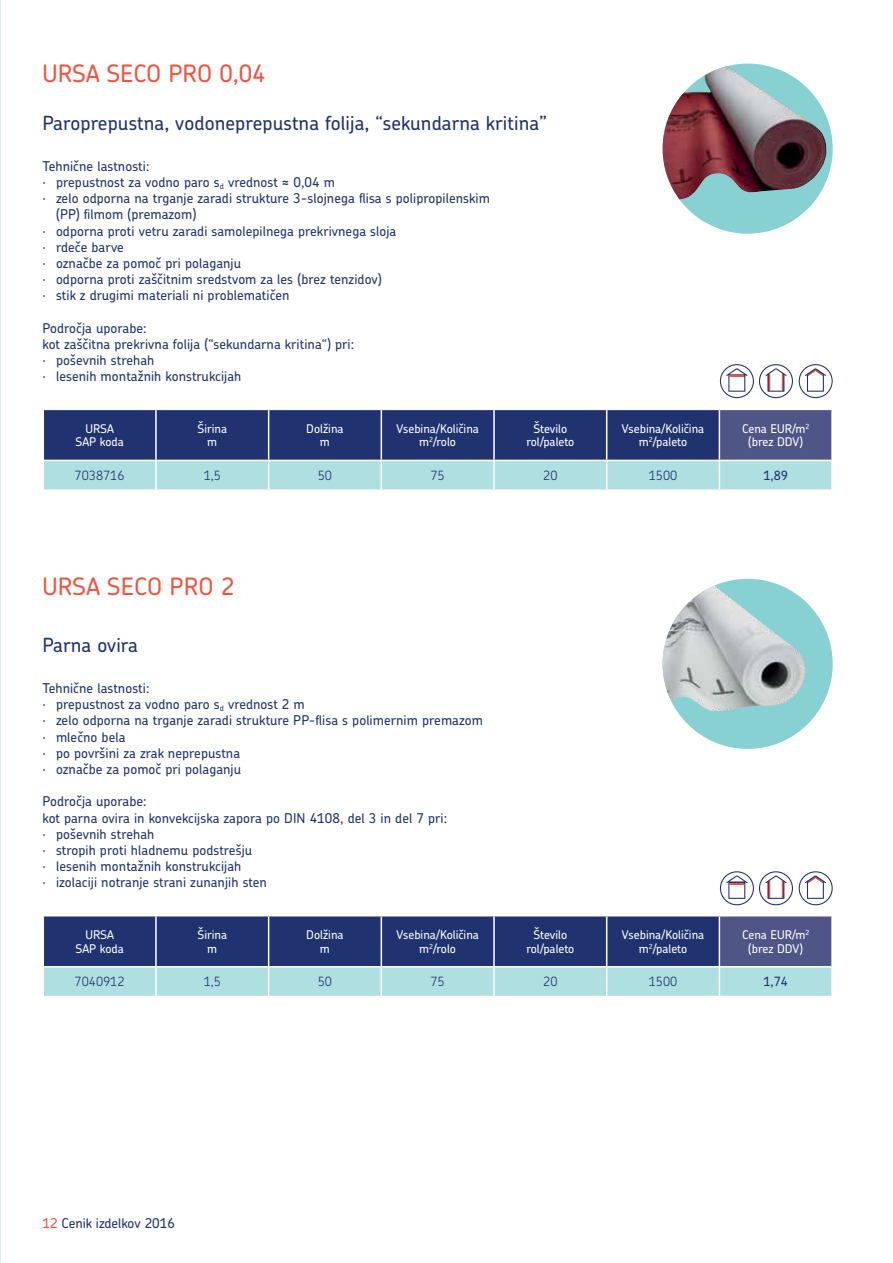
<style>
.page{position:relative;width:893px;height:1263px;background:#fff}
.page>*{position:absolute;margin:0;border:0;box-sizing:border-box;transform-origin:0 0}
.t1{font:500 24px "Chevin Pro";color:#f0533f}
.t2{font:500 19.5px "Chevin Pro";letter-spacing:.005em;color:#203370}
.t3{font:500 13.5px/16.2px "Chevin Pro";letter-spacing:.005em;color:#203370}
.t4{font:300 12.75px "Chevin Pro";color:#203370}
.t5{font:500 12.75px "Chevin Pro";color:#203370}
.t6{font:500 12px/13.5px "Chevin Pro";color:#fff;text-align:center}
.s1{color:#f0533f}
</style>
<div class="page">
<div style="left:663px;top:64px;width:170px;height:170px;background:#87d1d3;border-radius:50%"></div>
<img style="left:663px;top:66px;width:164px;height:133px">
<svg style="left:799px;top:364px;width:34px;height:34px"></svg>
<svg style="left:720px;top:364px;width:73px;height:34px"></svg>
<svg style="left:43px;top:409px;width:789px;height:80px;background:#5e799e"></svg>
<hr style="left:831px;top:460px;width:2px;height:29px;background:#fff">
<hr style="left:44px;top:460px;width:112px;height:1px;background:#fff">
<hr style="left:156px;top:460px;width:112px;height:1px;background:#fff">
<hr style="left:720px;top:460px;width:111px;height:1px;background:#fff">
<div style="left:663px;top:579px;width:170px;height:170px;background:#87d1d3;border-radius:50%"></div>
<img style="left:663px;top:585px;width:143px;height:126px">
<svg style="left:799px;top:871px;width:34px;height:34px"></svg>
<svg style="left:720px;top:871px;width:73px;height:34px"></svg>
<svg style="left:43px;top:916px;width:789px;height:80px;background:#5e799e"></svg>
<hr style="left:831px;top:967px;width:2px;height:29px;background:#fff">
<hr style="left:44px;top:966px;width:112px;height:1px;background:#fff">
<hr style="left:156px;top:966px;width:112px;height:1px;background:#fff">
<hr style="left:720px;top:966px;width:111px;height:1px;background:#fff">
<h1 class="t1" style="left:43px;top:57px;width:225px">URSA SECO PRO 0,04</h1>
<h2 class="t2" style="left:43px;top:110px;width:506px">Paroprepustna, vodoneprepustna folija, “sekundarna kritina”</h2>
<p class="t3" style="left:43px;top:157px;width:108px">Tehnične lastnosti:</p>
<p class="t3" style="left:43px;top:174px;width:294px">· prepustnost za vodno paro s<sub>d</sub> vrednost ≈ 0,04 m</p>
<p class="t3" style="left:43px;top:190px;width:449px">· zelo odporna na trganje zaradi strukture 3-slojnega flisa s polipropilenskim</p>
<p class="t3" style="left:56px;top:206px;width:142px">(PP) filmom (premazom)</p>
<p class="t3" style="left:43px;top:222px;width:355px">· odporna proti vetru zaradi samolepilnega prekrivnega sloja</p>
<p class="t3" style="left:43px;top:238px;width:83px">· rdeče barve</p>
<p class="t3" style="left:43px;top:255px;width:200px">· označbe za pomoč pri polaganju</p>
<p class="t3" style="left:43px;top:271px;width:341px">· odporna proti zaščitnim sredstvom za les (brez tenzidov)</p>
<p class="t3" style="left:43px;top:287px;width:249px">· stik z drugimi materiali ni problematičen</p>
<p class="t3" style="left:43px;top:319px;width:313px">Področja uporabe:<br>kot zaščitna prekrivna folija (“sekundarna kritina“) pri: · poševnih strehah<br>· lesenih montažnih konstrukcijah</p>
<p class="t6" style="left:75px;top:421px;width:50px">URSA<br>SAP koda</p>
<p class="t6" style="left:197px;top:421px;width:31px">Širina m</p>
<p class="t6" style="left:306px;top:421px;width:39px">Dolžina m</p>
<p class="t6" style="left:396px;top:421px;width:84px">Vsebina/Količina m<sup>2</sup>/rolo</p>
<p class="t6" style="left:526px;top:421px;width:50px">Število rol/paleto</p>
<p class="t6" style="left:622px;top:421px;width:84px">Vsebina/Količina m<sup>2</sup>/paleto</p>
<p class="t6" style="left:742px;top:421px;width:69px">Cena EUR/m<sup>2 </sup>(brez DDV)</p>
<p class="t4" style="left:75px;top:467px;width:51px">7038716</p>
<p class="t4" style="left:204px;top:467px;width:19px">1,5</p>
<p class="t4" style="left:318px;top:467px;width:16px">50</p>
<p class="t4" style="left:430px;top:467px;width:16px">75</p>
<p class="t4" style="left:543px;top:467px;width:16px">20</p>
<p class="t4" style="left:649px;top:467px;width:30px">1500</p>
<p class="t5" style="left:763px;top:467px;width:26px">1,89</p>
<h1 class="t1" style="left:43px;top:571px;width:193px">URSA SECO PRO 2</h1>
<h2 class="t2" style="left:43px;top:632px;width:97px">Parna ovira</h2>
<p class="t3" style="left:43px;top:680px;width:442px">Tehnične lastnosti:<br>· prepustnost za vodno paro s<sub>d</sub> vrednost 2 m<br>· zelo odporna na trganje zaradi strukture PP-flisa s polimernim premazom · mlečno bela<br>· po površini za zrak neprepustna<br>· označbe za pomoč pri polaganju</p>
<p class="t3" style="left:43px;top:793px;width:406px">Področja uporabe:<br>kot parna ovira in konvekcijska zapora po DIN 4108, del 3 in del 7 pri: · poševnih strehah<br>· stropih proti hladnemu podstrešju<br>· lesenih montažnih konstrukcijah<br>· izolaciji notranje strani zunanjih sten</p>
<p class="t6" style="left:75px;top:927px;width:50px">URSA<br>SAP koda</p>
<p class="t6" style="left:197px;top:927px;width:31px">Širina m</p>
<p class="t6" style="left:306px;top:927px;width:39px">Dolžina m</p>
<p class="t6" style="left:396px;top:927px;width:84px">Vsebina/Količina m<sup>2</sup>/rolo</p>
<p class="t6" style="left:526px;top:927px;width:50px">Število rol/paleto</p>
<p class="t6" style="left:622px;top:927px;width:84px">Vsebina/Količina m<sup>2</sup>/paleto</p>
<p class="t6" style="left:742px;top:927px;width:69px">Cena EUR/m<sup>2 </sup>(brez DDV)</p>
<p class="t4" style="left:75px;top:973px;width:51px">7040912</p>
<p class="t4" style="left:204px;top:973px;width:19px">1,5</p>
<p class="t4" style="left:318px;top:973px;width:16px">50</p>
<p class="t4" style="left:430px;top:973px;width:16px">75</p>
<p class="t4" style="left:543px;top:973px;width:16px">20</p>
<p class="t4" style="left:649px;top:973px;width:30px">1500</p>
<p class="t5" style="left:763px;top:973px;width:26px">1,74</p>
<p class="t3" style="left:43px;top:1215px;width:134px"><span class="s1">12</span> Cenik izdelkov 2016</p>
</div>
